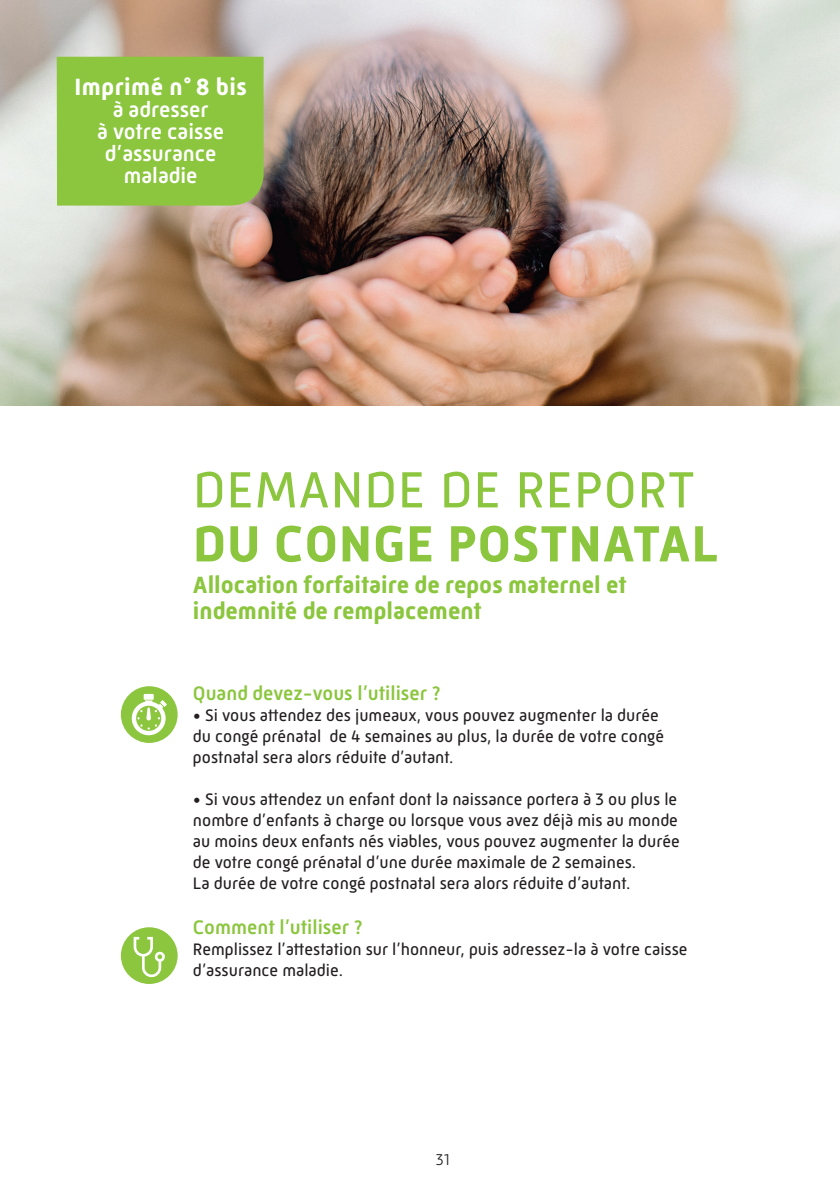
<style>
.page{position:relative;width:840px;height:1191px;background:#fff}
.page>*{position:absolute;margin:0;border:0;box-sizing:border-box;transform-origin:0 0}
.t1{font:700 52px "Mic 32 New";letter-spacing:.02em;color:#8bc63e}
.t2{font:52px "Mic 32 New";letter-spacing:.02em;color:#8bc63e}
.t3{font:700 24px/26px "Mic 32 New";color:#8bc63e}
.t4{font:700 24px "Mic 32 New";letter-spacing:.02em;color:#fff}
.t5{font:500 22px/22px "Mic 32 New";color:#fff;text-align:center}
.t6{font:500 20px "Mic 32 New";color:#8bc63e}
.t7{font:17px/21px "Mic 32 New";color:#231f20}
.t8{font:300 16px "Mic 32 New";color:#231f20}
</style>
<div class="page">
<img style="left:0;top:0;width:839px;height:405px">
<div style="left:57px;top:57px;width:206px;height:149px;background:#8bc63e"></div>
<div style="left:121px;top:686px;width:56px;height:57px;background:#8bc63e;border-radius:50%"></div>
<svg style="left:132px;top:694px;width:35px;height:41px"></svg>
<div style="left:121px;top:927px;width:56px;height:57px;background:#8bc63e;border-radius:50%"></div>
<svg style="left:133px;top:937px;width:32px;height:40px"></svg>
<h2 class="t4" style="left:74px;top:73px;width:174px">Imprimé n° 8 bis</h2>
<p class="t5" style="left:97px;top:98px;width:128px">à adresser<br>à votre caisse d’assurance maladie</p>
<h1 class="t2" style="left:193px;top:460px;width:503px">DEMANDE DE REPORT</h1>
<h1 class="t1" style="left:193px;top:514px;width:526px">DU CONGE POSTNATAL</h1>
<h2 class="t3" style="left:193px;top:572px;width:435px">Allocation forfaitaire de repos maternel et indemnité de remplacement</h2>
<p class="t6" style="left:193px;top:681px;width:249px">Quand devez-vous l’utiliser ?</p>
<p class="t7" style="left:193px;top:704px;width:472px">• Si vous attendez des jumeaux, vous pouvez augmenter la durée du congé prénatal de 4 semaines au plus, la durée de votre congé postnatal sera alors réduite d’autant.</p>
<p class="t7" style="left:193px;top:788px;width:488px">• Si vous attendez un enfant dont la naissance portera à 3 ou plus le nombre d’enfants à charge ou lorsque vous avez déjà mis au monde au moins deux enfants nés viables, vous pouvez augmenter la durée de votre congé prénatal d’une durée maximale de 2 semaines.<br>La durée de votre congé postnatal sera alors réduite d’autant.</p>
<p class="t6" style="left:193px;top:915px;width:171px">Comment l’utiliser ?</p>
<p class="t7" style="left:193px;top:938px;width:496px">Remplissez l’attestation sur l’honneur, puis adressez-la à votre caisse d’assurance maladie.</p>
<p class="t8" style="left:435px;top:1150px;width:15px">31</p>
</div>
